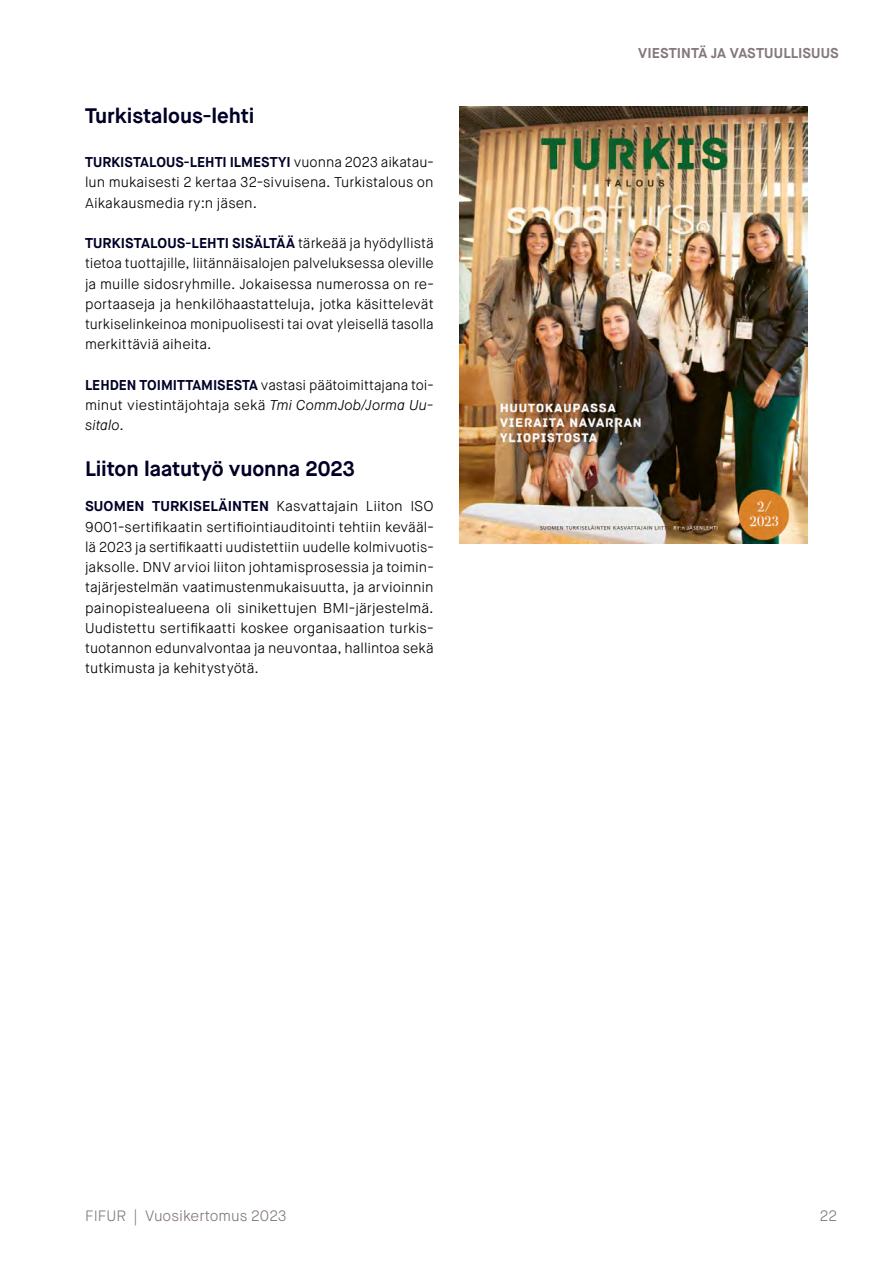
<style>
.page{position:relative;width:893px;height:1263px;background:#fff}
.page>*{position:absolute;margin:0;border:0;box-sizing:border-box;transform-origin:0 0}
.H2_Väliotsikko{font:700 21px "Maison Neue";letter-spacing:-.005em;color:#000027}
.t1{font:300 15px "Maison Neue";color:#84787d}
.P_Leipis_anfangi{font:300 14.25px/20.2px "Maison Neue";color:#000;text-align:justify}
.P_Leipis_Maison_10_pt{font:700 14.25px "Maison Neue";letter-spacing:.005em;color:#84787d}
.s1{font-weight:700;color:#000027}
.s2{font-style:italic}
</style>
<div class="page">
<img style="left:460px;top:106px;width:348px;height:437px">
<h2 class="H2_Väliotsikko" style="left:85px;top:102px;width:171px">Turkistalous-lehti</h2>
<p class="P_Leipis_anfangi" style="left:85px;top:152px;width:350px"><span class="s1">TURKISTALOUS-LEHTI ILMESTYI</span> vuonna 2023 aikatau&shy;lun mukaisesti 2 kertaa 32-sivuisena. Turkistalous on Aikakausmedia ry:n jäsen.</p>
<p class="P_Leipis_anfangi" style="left:85px;top:233px;width:350px"><span class="s1">TURKISTALOUS-LEHTI SISÄLTÄÄ</span> tärkeää ja hyödyllistä tietoa tuottajille, liitännäisalojen palveluksessa oleville ja muille sidosryhmille. Jokaisessa numerossa on re&shy;portaaseja ja henkilöhaastatteluja, jotka käsittelevät turkiselinkeinoa monipuolisesti tai ovat yleisellä tasolla merkittäviä aiheita.</p>
<p class="P_Leipis_anfangi" style="left:85px;top:375px;width:350px"><span class="s1">LEHDEN TOIMITTAMISESTA</span> vastasi päätoimittajana toi&shy;minut viestintäjohtaja sekä <span class="s2">Tmi CommJob/Jorma Uu&shy;sitalo</span>.</p>
<h2 class="H2_Väliotsikko" style="left:85px;top:455px;width:271px">Liiton laatutyö vuonna 2023</h2>
<p class="P_Leipis_anfangi" style="left:85px;top:496px;width:350px"><span class="s1">SUOMEN TURKISELÄINTEN</span> Kasvattajain Liiton ISO 9001-sertifikaatin sertifiointiauditointi tehtiin kevääl&shy;lä 2023 ja sertifikaatti uudistettiin uudelle kolmivuotis&shy;jaksolle. DNV arvioi liiton johtamisprosessia ja toimin&shy;tajärjestelmän vaatimustenmukaisuutta, ja arvioinnin painopistealueena oli sinikettujen BMI-järjestelmä.<br>Uudistettu sertifikaatti koskee organisaation turkis&shy;tuotannon edunvalvontaa ja neuvontaa, hallintoa sekä tutkimusta ja kehitystyötä.</p>
<p class="P_Leipis_Maison_10_pt" style="left:638px;top:44px;width:202px">VIESTINTÄ JA VASTUULLISUUS</p>
<p class="t1" style="left:85px;top:1206px;width:203px">FIFUR | Vuosikertomus 2023</p>
<p class="t1" style="left:820px;top:1206px;width:19px">22</p>
</div>
